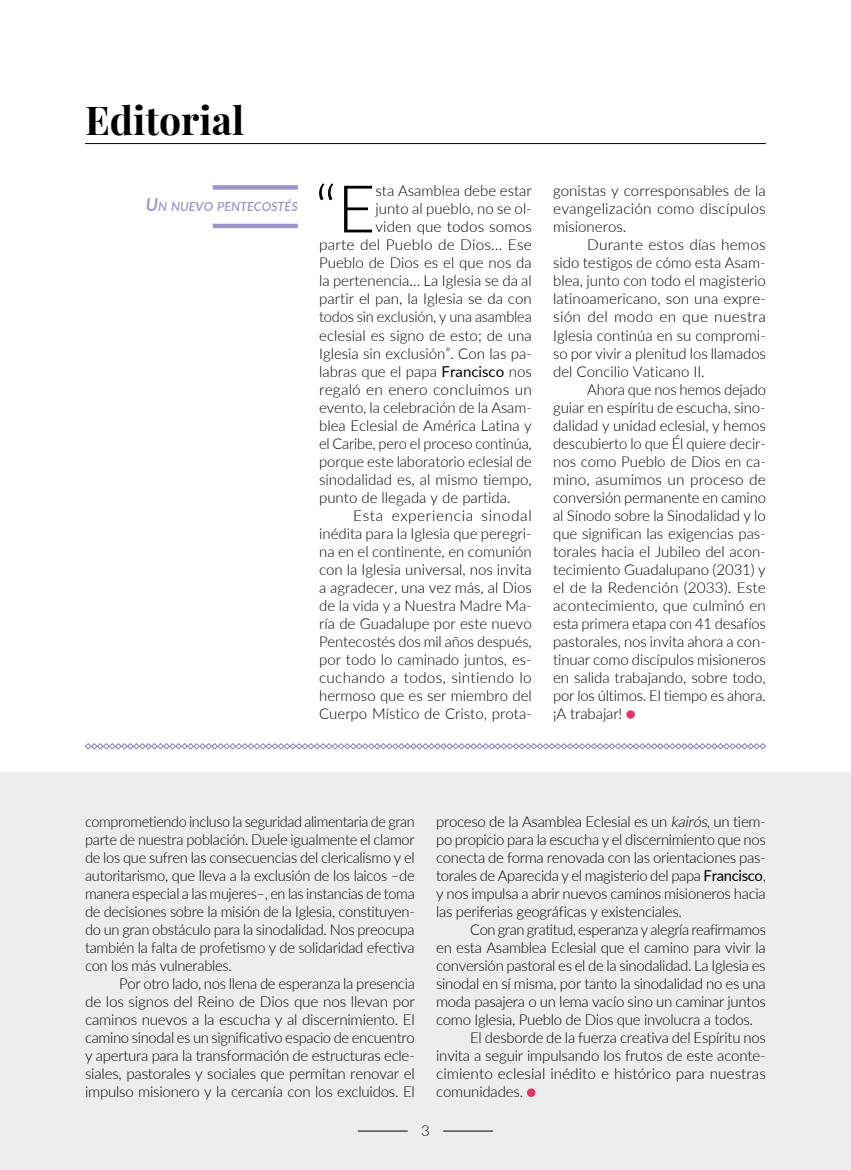
<style>
.page{position:relative;width:851px;height:1170px;background:#fff}
.page>*{position:absolute;margin:0;border:0;box-sizing:border-box;transform-origin:0 0}
.t1{font:300 65.85px "Lato";color:#000}
.t2{font:700 39px "Playfair Display SC";color:#000}
.t3{font:300 15px/18px "Lato";letter-spacing:-.005em;color:#000;text-align:justify}
.t4{font:300 15px/18px "Lato";letter-spacing:-.005em;color:#000;text-align:justify;scale:.96 1}
.t5{font:300 15px "Lato";letter-spacing:-.03em;color:#000}
.t6{font:300 15px "Lato";letter-spacing:.015em;color:#000}
.t7{font:300 15px "Lato";letter-spacing:.04em;color:#000}
.t8{font:italic 600 12.6px "Lato";color:#9b95c8}
.s1{font-size:18px}
.s2{font-weight:400}
.s3{font-style:italic}
</style>
<div class="page">
<svg style="left:85px;top:743px;width:681px;height:6px"></svg>
<hr style="left:85px;top:143px;width:680px;height:1px;background:#000">
<svg style="left:626px;top:710px;width:9px;height:9px"></svg>
<div style="left:213px;top:185px;width:85px;height:5px;background:#9b95c8"></div>
<hr style="left:213px;top:224px;width:85px;height:4px;background:#9b95c8">
<div style="left:0;top:772px;width:850px;height:397px;background:#ededed"></div>
<hr style="left:443px;top:1130px;width:50px;height:1px;background:#000">
<hr style="left:358px;top:1130px;width:49px;height:1px;background:#000">
<svg style="left:527px;top:1088px;width:9px;height:9px"></svg>
<h2 class="t2" style="left:85px;top:89px;width:160px">Editorial</h2>
<p class="t8" style="left:146px;top:197px;width:154px"><span class="s1">U</span>N NUEVO PENTECOSTÉS</p>
<h1 class="t1" style="left:315px;top:163px;width:62px">“E</h1>
<p class="t3" style="left:375px;top:181px;width:158px">sta Asamblea debe estar</p>
<p class="t3" style="left:375px;top:199px;width:158px">junto al pueblo, no se ol-</p>
<p class="t3" style="left:375px;top:217px;width:158px">viden que todos somos</p>
<p class="t3" style="left:319px;top:235px;width:214px">parte del Pueblo de Dios… Ese</p>
<p class="t3" style="left:319px;top:253px;width:214px">Pueblo de Dios es el que nos da</p>
<p class="t3" style="left:319px;top:271px;width:214px">la pertenencia… La Iglesia se da al</p>
<p class="t3" style="left:319px;top:289px;width:214px">partir el pan, la Iglesia se da con</p>
<p class="t3" style="left:319px;top:307px;width:214px">todos sin exclusión, y una asamblea</p>
<p class="t3" style="left:319px;top:325px;width:214px">eclesial es signo de esto; de una</p>
<p class="t3" style="left:319px;top:343px;width:214px">Iglesia sin exclusión”. Con las pa-</p>
<p class="t3" style="left:319px;top:361px;width:214px">labras que el papa <span class="s2">Francisco</span> nos</p>
<p class="t3" style="left:319px;top:379px;width:214px">regaló en enero concluimos un</p>
<p class="t3" style="left:319px;top:397px;width:214px">evento, la celebración de la Asam-</p>
<p class="t3" style="left:319px;top:415px;width:214px">blea Eclesial de América Latina y</p>
<p class="t3" style="left:319px;top:433px;width:214px">el Caribe, pero el proceso continúa,</p>
<p class="t3" style="left:319px;top:451px;width:214px">porque este laboratorio eclesial de</p>
<p class="t3" style="left:319px;top:469px;width:214px">sinodalidad es, al mismo tiempo,</p>
<p class="t3" style="left:319px;top:487px;width:193px">punto de llegada y de partida.</p>
<p class="t7" style="left:353px;top:504px;width:180px">Esta experiencia sinodal</p>
<p class="t3" style="left:319px;top:523px;width:214px">inédita para la Iglesia que peregri-</p>
<p class="t3" style="left:319px;top:541px;width:214px">na en el continente, en comunión</p>
<p class="t3" style="left:319px;top:559px;width:214px">con la Iglesia universal, nos invita</p>
<p class="t3" style="left:319px;top:577px;width:214px">a agradecer, una vez más, al Dios</p>
<p class="t3" style="left:319px;top:595px;width:214px">de la vida y a Nuestra Madre Ma-</p>
<p class="t3" style="left:319px;top:613px;width:214px">ría de Guadalupe por este nuevo</p>
<p class="t3" style="left:319px;top:631px;width:214px">Pentecostés dos mil años después,</p>
<p class="t3" style="left:319px;top:649px;width:214px">por todo lo caminado juntos, es-</p>
<p class="t6" style="left:319px;top:666px;width:214px">cuchando a todos, sintiendo lo</p>
<p class="t3" style="left:319px;top:685px;width:214px">hermoso que es ser miembro del</p>
<p class="t3" style="left:319px;top:703px;width:214px">Cuerpo Místico de Cristo, prota-</p>
<p class="t3" style="left:553px;top:181px;width:214px">gonistas y corresponsables de la evangelización como discípulos misioneros.</p>
<p class="t3" style="left:553px;top:235px;width:214px;text-indent:34px">Durante estos días hemos sido testigos de cómo esta Asam&shy;blea, junto con todo el magisterio latinoamericano, son una expre&shy;sión del modo en que nuestra Iglesia continúa en su compromi&shy;so por vivir a plenitud los llamados del Concilio Vaticano II.</p>
<p class="t3" style="left:553px;top:379px;width:214px;text-indent:34px">Ahora que nos hemos dejado guiar en espíritu de escucha, sino&shy;dalidad y unidad eclesial, y hemos descubierto lo que Él quiere decir&shy;nos como Pueblo de Dios en ca&shy;mino, asumimos un proceso de conversión permanente en camino al Sínodo sobre la Sinodalidad y lo que significan las exigencias pas&shy;torales hacia el Jubileo del acon&shy;tecimiento Guadalupano (2031) y el de la Redención (2033). Este acontecimiento, que culminó en esta primera etapa con 41 desafíos pastorales, nos invita ahora a con&shy;tinuar como discípulos misioneros en salida trabajando, sobre todo, por los últimos. El tiempo es ahora. ¡A trabajar!</p>
<p class="t4" style="left:85px;top:811px;width:345px">comprometiendo incluso la seguridad alimentaria de gran parte de nuestra población. Duele igualmente el clamor de los que sufren las consecuencias del clericalismo y el autoritarismo, que lleva a la exclusión de los laicos –de manera especial a las mujeres–, en las instancias de toma de decisiones sobre la misión de la Iglesia, constituyen&shy;do un gran obstáculo para la sinodalidad. Nos preocupa también la falta de profetismo y de solidaridad efectiva con los más vulnerables.</p>
<p class="t3" style="left:85px;top:973px;width:331px;text-indent:34px">Por otro lado, nos llena de esperanza la presencia de los signos del Reino de Dios que nos llevan por caminos nuevos a la escucha y al discernimiento. El camino sinodal es un significativo espacio de encuentro y apertura para la transformación de estructuras ecle&shy;siales, pastorales y sociales que permitan renovar el impulso misionero y la cercanía con los excluidos. El</p>
<p class="t3" style="left:436px;top:811px;width:331px">proceso de la Asamblea Eclesial es un <span class="s3">kairós</span>, un tiem&shy;po propicio para la escucha y el discernimiento que nos conecta de forma renovada con las orientaciones pas&shy;torales de Aparecida y el magisterio del papa <span class="s2">Francisco</span>, y nos impulsa a abrir nuevos caminos misioneros hacia las periferias geográficas y existenciales.</p>
<p class="t5" style="left:470px;top:918px;width:297px">Con gran gratitud, esperanza y alegría reafirmamos</p>
<p class="t3" style="left:436px;top:937px;width:331px">en esta Asamblea Eclesial que el camino para vivir la</p>
<p class="t3" style="left:436px;top:955px;width:331px">conversión pastoral es el de la sinodalidad. La Iglesia es</p>
<p class="t3" style="left:436px;top:973px;width:331px">sinodal en sí misma, por tanto la sinodalidad no es una</p>
<p class="t3" style="left:436px;top:991px;width:331px">moda pasajera o un lema vacío sino un caminar juntos</p>
<p class="t3" style="left:436px;top:1009px;width:318px">como Iglesia, Pueblo de Dios que involucra a todos.</p>
<p class="t3" style="left:470px;top:1027px;width:297px">El desborde de la fuerza creativa del Espíritu nos</p>
<p class="t3" style="left:436px;top:1045px;width:331px">invita a seguir impulsando los frutos de este aconte-</p>
<p class="t3" style="left:436px;top:1063px;width:331px">cimiento eclesial inédito e histórico para nuestras</p>
<p class="t3" style="left:436px;top:1081px;width:88px">comunidades.</p>
<p class="t3" style="left:421px;top:1120px;width:10px">3</p>
</div>
